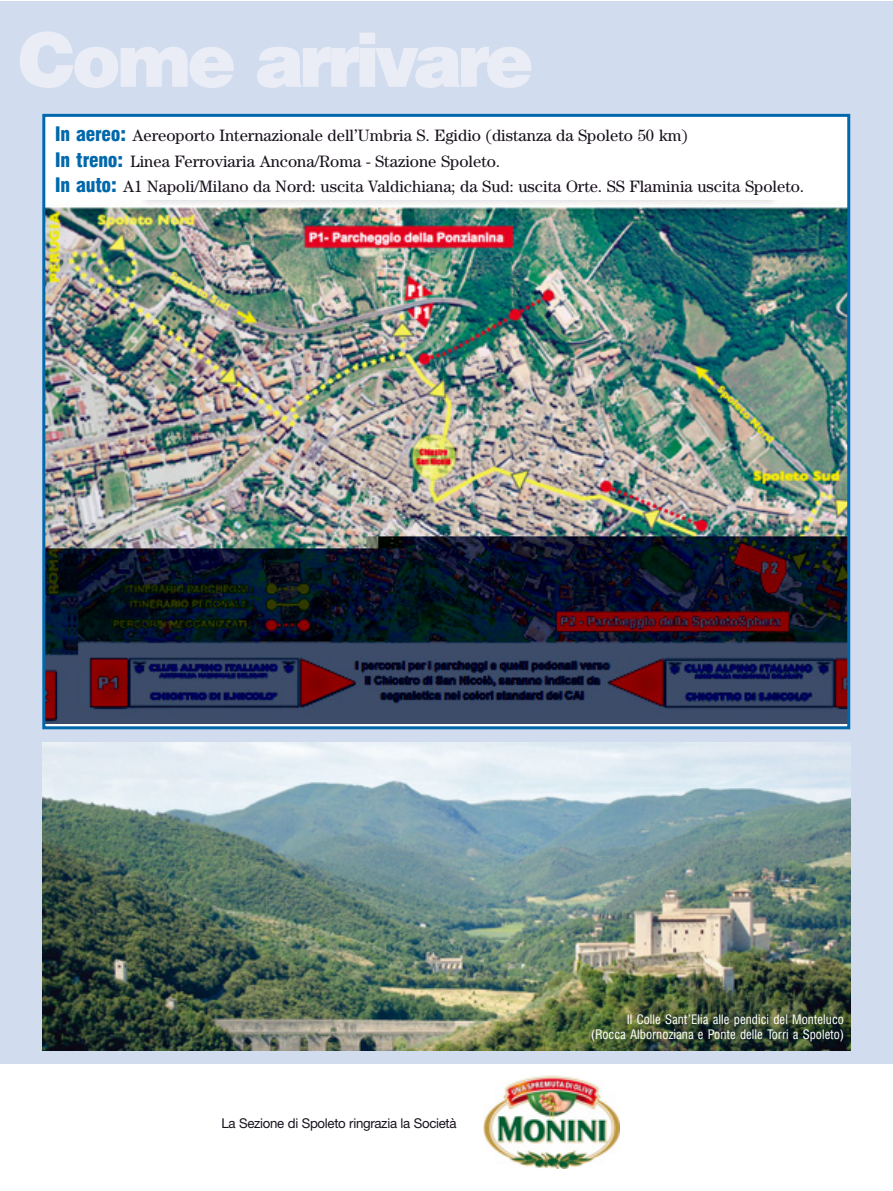
<style>
.page{position:relative;width:893px;height:1191px;background:#fff}
.page>*{position:absolute;margin:0;border:0;box-sizing:border-box;transform-origin:0 0}
.t1{font:75px "Cg Triumvirate Bl";letter-spacing:-.065em;color:#ebedf6}
.t2{font:16.5px/25.2px "Century";color:#19111c}
.t3{font:13.5px "Helvetica Neue";letter-spacing:-.02em;color:#19111c}
.t4{font:condensed 12.75px/15.3px "AT Triumvirate";letter-spacing:.005em;color:#fff;text-align:right}
.s1{font-family:"AT Triumvirate";font-weight:900;font-stretch:condensed;font-size:19.5px;color:#0068ab}
</style>
<div class="page">
<div style="left:0;top:1px;width:892px;height:1062px;background:#d1dcee"></div>
<img style="left:46px;top:118px;width:800px;height:605px">
<div style="left:42px;top:114px;width:808px;height:615px;border:3px solid #0068ab"></div>
<div style="left:55px;top:126px;width:774px;height:73px;background:#fff"></div>
<img style="left:483px;top:1075px;width:137px;height:93px">
<img style="left:42px;top:742px;width:808px;height:308px">
<h1 class="t1" style="left:17px;top:31px;width:519px">Come arrivare</h1>
<p class="t2" style="left:55px;top:124px;width:751px"><span class="s1">In aereo:</span> Aereoporto Internazionale dell’Umbria S. Egidio (distanza da Spoleto 50 km)<br><span class="s1">In treno:</span> Linea Ferroviaria Ancona/Roma - Stazione Spoleto.<br><span class="s1">In auto:</span> A1 Napoli/Milano da Nord: uscita Valdichiana; da Sud: uscita Orte. SS Flaminia uscita Spoleto.</p>
<p class="t3" style="left:221px;top:1118px;width:237px">La Sezione di Spoleto ringrazia la Società</p>
<p class="t4" style="left:591px;top:1012px;width:254px">Il Colle Sant’Elia alle pendici del Monteluco (Rocca Albornoziana e Ponte delle Torri a Spoleto)</p>
</div>
